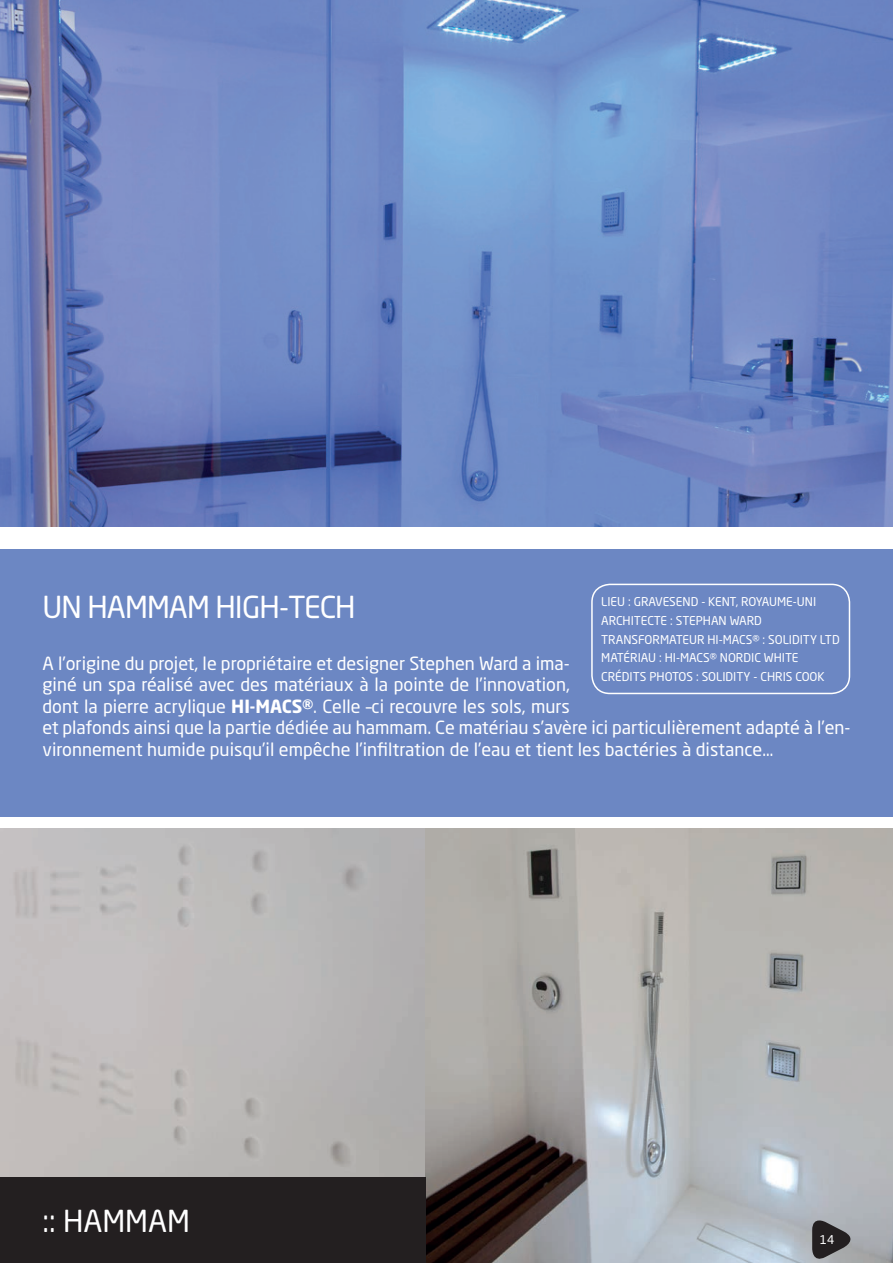
<style>
.page{position:relative;width:893px;height:1263px;background:#fff}
.page>*{position:absolute;margin:0;border:0;box-sizing:border-box;transform-origin:0 0}
.t1{font:30px "Neo Sans Pro";letter-spacing:-.03em;color:#fff}
.t2{font:18px/21.6px "Neo Sans Pro";color:#fff}
.t3{font:12px/18.6px "Neo Sans Pro";color:#fff}
.s1{font-weight:700}
</style>
<div class="page">
<img style="left:0;top:828px;width:432px;height:350px">
<img style="left:425px;top:829px;width:468px;height:434px">
<img style="left:0;top:0;width:893px;height:527px">
<div style="left:0;top:549px;width:893px;height:267px;background:#6c87c3"></div>
<div style="left:591px;top:584px;width:259px;height:110px;border:2px solid #fff;border-radius:18px"></div>
<svg style="left:812px;top:1215px;width:47px;height:48px"></svg>
<div style="left:0;top:1178px;width:425px;height:85px;background:#231f20"></div>
<h1 class="t1" style="left:43px;top:588px;width:315px">UN HAMMAM HIGH-TECH</h1>
<p class="t2" style="left:43px;top:652px;width:809px">A l’origine du projet, le propriétaire et designer Stephen Ward a ima-<br>giné un spa réalisé avec des matériaux à la pointe de l’innovation,<br>dont la pierre acrylique <span class="s1">HI-MACS®</span>. Celle –ci recouvre les sols, murs<br>et plafonds ainsi que la partie dédiée au hammam. Ce matériau s’avère ici particulièrement adapté à l’en&shy;vironnement humide puisqu’il empêche l’infiltration de l’eau et tient les bactéries à distance…</p>
<p class="t3" style="left:601px;top:592px;width:240px">LIEU : GRAVESEND - KENT, ROYAUME-UNI ARCHITECTE : STEPHAN WARD TRANSFORMATEUR HI-MACS® : SOLIDITY LTD MATÉRIAU : HI-MACS® NORDIC WHITE CRÉDITS PHOTOS : SOLIDITY - CHRIS COOK</p>
<h1 class="t1" style="left:43px;top:1202px;width:149px">:: HAMMAM</h1>
<p class="t3" style="left:820px;top:1230px;width:16px">14</p>
</div>
